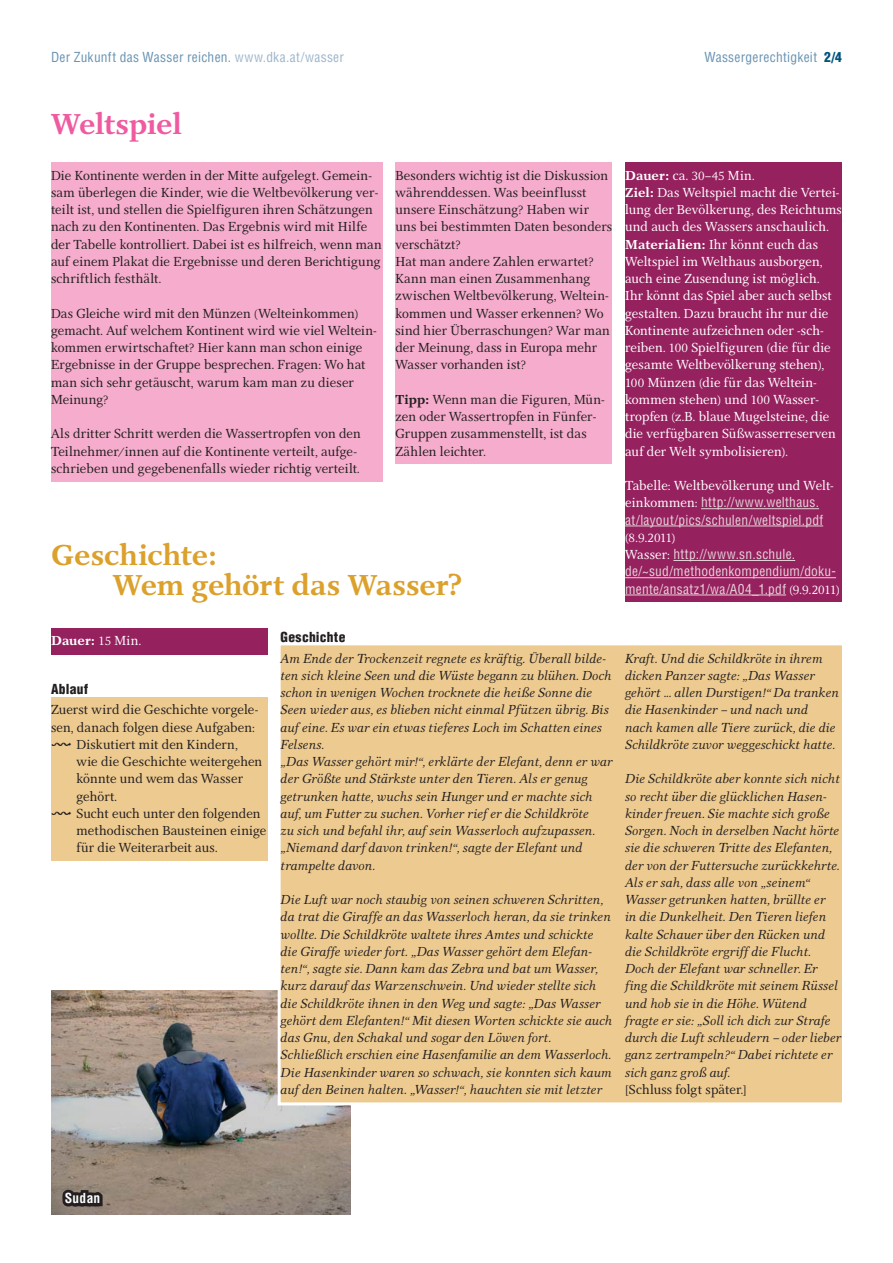
<style>
.page{position:relative;width:893px;height:1263px;background:#fff}
.page>*{position:absolute;margin:0;border:0;box-sizing:border-box;transform-origin:0 0}
.t1{font:700 30px "Res Publica";letter-spacing:-.005em;color:#dba12c}
.t2{font:700 30px "Res Publica";letter-spacing:-.01em;color:#ef5ba1}
.t3{font:italic 13.5px/17.2px "Res Publica";letter-spacing:.02em;color:#231f20}
.t4{font:13.5px/17.2px "Res Publica";letter-spacing:.005em;color:#231f20}
.t5{font:13.5px/17.2px "Res Publica";color:#fff}
.t6{font:condensed 13.5px/17.2px "Helvetica LT Std";letter-spacing:.02em;color:#e6d3d9}
.t7{font:condensed 13.5px "Helvetica";letter-spacing:.025em;color:#6993b2}
.t8{font:900 condensed 13.5px "Helvetica";letter-spacing:.02em;color:#231f20}
.t9{font:700 13.5px "Res Publica";letter-spacing:.005em;color:#fff}
.t10{font:700 condensed 13.5px "Helvetica";letter-spacing:.02em;color:#fff}
.s1{color:#9cb5cb}
.s2{font-weight:900;color:#00537c}
.s3{font-weight:700}
.s4{font-family:"Res Publica";font-stretch:normal;color:#fff}
.s5{font-weight:400}
.s6{font-family:"Arrows 1"}
.s7{color:#231f20}
</style>
<div class="page">
<div style="left:625px;top:162px;width:217px;height:440px;background:#96215f"></div>
<div style="left:51px;top:162px;width:332px;height:319px;background:#f6adcd"></div>
<div style="left:395px;top:162px;width:217px;height:302px;background:#f6adcd"></div>
<img style="left:51px;top:990px;width:299px;height:225px">
<div style="left:51px;top:697px;width:217px;height:164px;background:#edca8f"></div>
<hr style="left:701px;top:508px;width:118px;height:1px;background:#e6d3d9">
<hr style="left:625px;top:526px;width:198px;height:1px;background:#e6d3d9">
<hr style="left:673px;top:560px;width:122px;height:1px;background:#e6d3d9">
<hr style="left:625px;top:577px;width:211px;height:1px;background:#e6d3d9">
<hr style="left:625px;top:595px;width:161px;height:1px;background:#e6d3d9">
<div style="left:276px;top:645px;width:566px;height:462px;background:#edca8f"></div>
<div style="left:51px;top:628px;width:217px;height:26px;background:#96215f"></div>
<p class="t7" style="left:51px;top:52px;width:294px">Der Zukunft das Wasser reichen. <span class="s1">www.dka.at/wasser</span></p>
<p class="t7" style="left:704px;top:52px;width:139px">Wassergerechtigkeit <span class="s2">2/4</span></p>
<h1 class="t2" style="left:51px;top:109px;width:132px">Weltspiel</h1>
<p class="t4" style="left:51px;top:168px;width:332px">Die Kontinente werden in der Mitte aufgelegt. Gemein&shy;sam überlegen die Kinder, wie die Weltbevölkerung ver&shy;teilt ist, und stellen die Spielfiguren ihren Schätzungen nach zu den Kontinenten. Das Ergebnis wird mit Hilfe der Tabelle kontrolliert. Dabei ist es hilfreich, wenn man auf einem Plakat die Ergebnisse und deren Berichtigung schriftlich festhält.</p>
<p class="t4" style="left:51px;top:306px;width:327px">Das Gleiche wird mit den Münzen (Welteinkommen) gemacht. Auf welchem Kontinent wird wie viel Weltein&shy;kommen erwirtschaftet? Hier kann man schon einige Ergebnisse in der Gruppe besprechen. Fragen: Wo hat man sich sehr getäuscht, warum kam man zu dieser Meinung?</p>
<p class="t4" style="left:51px;top:426px;width:311px">Als dritter Schritt werden die Wassertropfen von den<br>Teilnehmer/innen auf die Kontinente verteilt, aufge&shy;schrieben und gegebenenfalls wieder richtig verteilt.</p>
<p class="t4" style="left:395px;top:168px;width:218px">Besonders wichtig ist die Diskussion währenddessen. Was beeinflusst unsere Einschätzung? Haben wir uns bei bestimmten Daten besonders verschätzt?<br>Hat man andere Zahlen erwartet?<br>Kann man einen Zusammenhang zwischen Weltbevölkerung, Weltein&shy;kommen und Wasser erkennen? Wo sind hier Überraschungen? War man der Meinung, dass in Europa mehr<br>Wasser vorhanden ist?</p>
<p class="t4" style="left:395px;top:392px;width:211px"><span class="s3">Tipp:</span> Wenn man die Figuren, Mün&shy;zen oder Wassertropfen in Fünfer-<br>Gruppen zusammenstellt, ist das<br>Zählen leichter.</p>
<h1 class="t1" style="left:51px;top:540px;width:168px">Geschichte:</h1>
<h1 class="t1" style="left:113px;top:570px;width:351px">Wem gehört das Wasser?</h1>
<p class="t5" style="left:625px;top:168px;width:218px"><span class="s3">Dauer:</span> ca. 30–45 Min.<br><span class="s3">Ziel:</span> Das Weltspiel macht die Vertei&shy;lung der Bevölkerung, des Reichtums und auch des Wassers anschaulich.<br><span class="s3">Materialien:</span> Ihr könnt euch das Weltspiel im Welthaus ausborgen, auch eine Zusendung ist möglich.<br>Ihr könnt das Spiel aber auch selbst gestalten. Dazu braucht ihr nur die Kontinente aufzeichnen oder -sch&shy;reiben. 100 Spielfiguren (die für die gesamte Weltbevölkerung stehen), 100 Münzen (die für das Weltein&shy;kommen stehen) und 100 Wasser&shy;tropfen (z.B. blaue Mugelsteine, die die verfügbaren Süßwasserreserven auf der Welt symbolisieren).</p>
<p class="t5" style="left:625px;top:478px;width:210px">Tabelle: Weltbevölkerung und Welt-</p>
<p class="t6" style="left:625px;top:496px;width:200px"><span class="s4">einkommen:</span> http://www.welthaus. at/layout/pics/schulen/weltspiel.pdf</p>
<p class="t5" style="left:625px;top:530px;width:52px">(8.9.2011)</p>
<p class="t6" style="left:625px;top:547px;width:216px"><span class="s4">Wasser:</span> http://www.sn.schule. de/~sud/methodenkompendium/doku&shy;mente/ansatz1/wa/A04_1.pdf <span class="s4">(9.9.2011)</span></p>
<p class="t9" style="left:51px;top:634px;width:92px">Dauer: <span class="s5">15 Min.</span></p>
<p class="t8" style="left:51px;top:684px;width:39px">Ablauf</p>
<p class="t4" style="left:51px;top:702px;width:209px">Zuerst wird die Geschichte vorgele&shy;sen, danach folgen diese Aufgaben: <span class="s6">z</span> Diskutiert mit den Kindern,</p>
<p class="t4" style="left:77px;top:754px;width:187px">wie die Geschichte weitergehen</p>
<p class="t4" style="left:77px;top:771px;width:168px">könnte und wem das Wasser</p>
<p class="t4" style="left:77px;top:789px;width:42px">gehört.</p>
<p class="t4" style="left:51px;top:806px;width:211px"><span class="s6">z</span> Sucht euch unter den folgenden</p>
<p class="t4" style="left:77px;top:823px;width:191px">methodischen Bausteinen einige</p>
<p class="t4" style="left:77px;top:840px;width:143px">für die Weiterarbeit aus.</p>
<p class="t8" style="left:281px;top:632px;width:66px">Geschichte</p>
<p class="t3" style="left:281px;top:651px;width:333px">Am Ende der Trockenzeit regnete es kräftig. Überall bilde&shy;ten sich kleine Seen und die Wüste begann zu blühen. Doch schon in wenigen Wochen trocknete die heiße Sonne die Seen wieder aus, es blieben nicht einmal Pfützen übrig. Bis auf eine. Es war ein etwas tieferes Loch im Schatten eines Felsens.<br>„Das Wasser gehört mir!“, erklärte der Elefant, denn er war der Größte und Stärkste unter den Tieren. Als er genug getrunken hatte, wuchs sein Hunger und er machte sich auf, um Futter zu suchen. Vorher rief er die Schildkröte<br>zu sich und befahl ihr, auf sein Wasserloch aufzupassen. „Niemand darf davon trinken!“, sagte der Elefant und trampelte davon.</p>
<p class="t3" style="left:281px;top:892px;width:333px">Die Luft war noch staubig von seinen schweren Schritten, da trat die Giraffe an das Wasserloch heran, da sie trinken wollte. Die Schildkröte waltete ihres Amtes und schickte die Giraffe wieder fort. „Das Wasser gehört dem Elefan&shy;ten!“, sagte sie. Dann kam das Zebra und bat um Wasser, kurz darauf das Warzenschwein. Und wieder stellte sich die Schildkröte ihnen in den Weg und sagte: „Das Wasser gehört dem Elefanten!“ Mit diesen Worten schickte sie auch das Gnu, den Schakal und sogar den Löwen fort.<br>Schließlich erschien eine Hasenfamilie an dem Wasserloch.<br>Die Hasenkinder waren so schwach, sie konnten sich kaum auf den Beinen halten. „Wasser!“, hauchten sie mit letzter</p>
<p class="t3" style="left:625px;top:651px;width:215px">Kraft. Und die Schildkröte in ihrem dicken Panzer sagte: „Das Wasser gehört ... allen Durstigen!“ Da tranken die Hasenkinder – und nach und nach kamen alle Tiere zurück, die die Schildkröte zuvor weggeschickt hatte.</p>
<p class="t3" style="left:625px;top:771px;width:218px">Die Schildkröte aber konnte sich nicht so recht über die glücklichen Hasen&shy;kinder freuen. Sie machte sich große Sorgen. Noch in derselben Nacht hörte sie die schweren Tritte des Elefanten, der von der Futtersuche zurückkehrte.<br>Als er sah, dass alle von „seinem“ Wasser getrunken hatten, brüllte er<br>in die Dunkelheit. Den Tieren liefen kalte Schauer über den Rücken und die Schildkröte ergriff die Flucht.<br>Doch der Elefant war schneller. Er fing die Schildkröte mit seinem Rüssel und hob sie in die Höhe. Wütend fragte er sie: „Soll ich dich zur Strafe durch die Luft schleudern – oder lieber ganz zertrampeln?“ Dabei richtete er sich ganz groß auf.</p>
<p class="t4" style="left:625px;top:1082px;width:123px">[Schluss folgt später.]</p>
<p class="t10" style="left:65px;top:1193px;width:37px"><span class="s7">S</span>udan</p>
</div>
